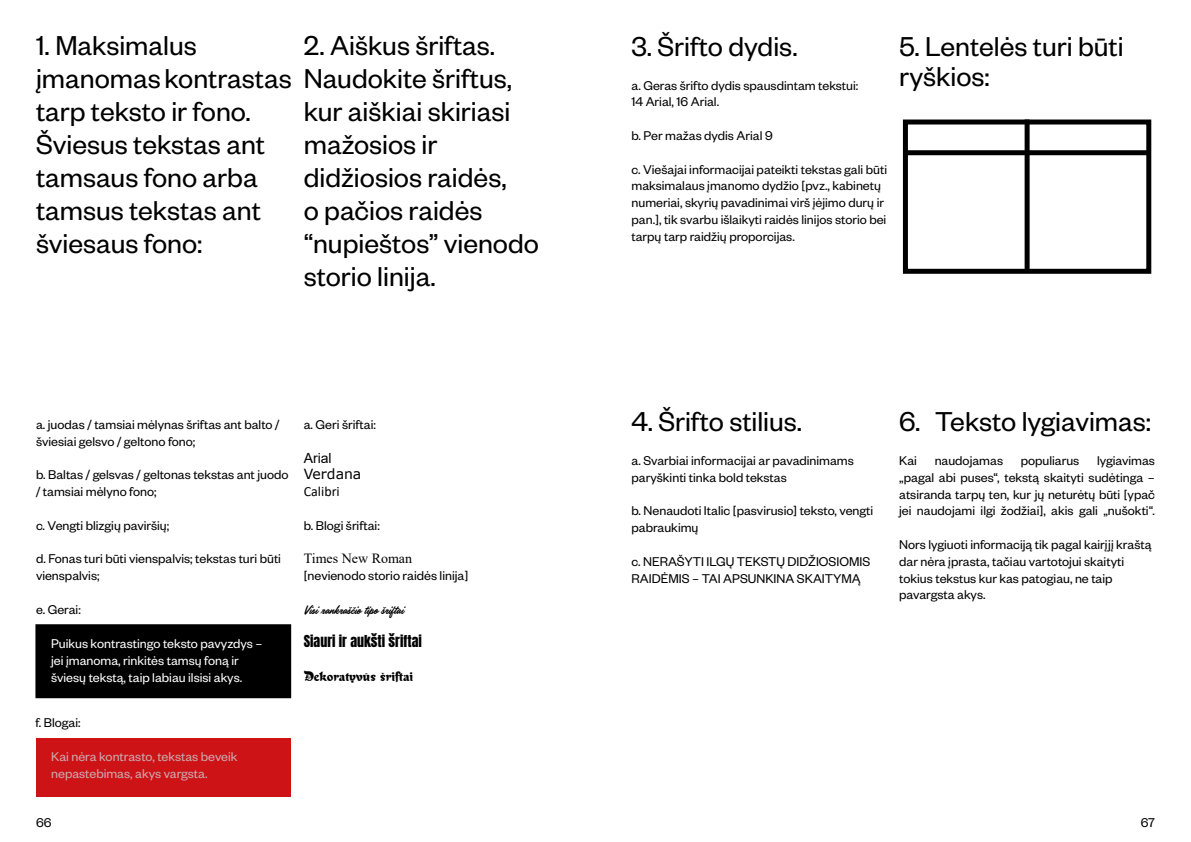
<style>
.page{position:relative;width:1191px;height:842px;background:#fff}
.page>*{position:absolute;margin:0;border:0;box-sizing:border-box;transform-origin:0 0}
.t1{font:30px/33px "Founders Grotesk";color:#000}
.t2{font:14px/16.8px "Founders Grotesk";color:#000}
.t3{font:14px/16.8px "Founders Grotesk";color:#fff}
.t4{font:14px/16.8px "Founders Grotesk";color:#cba9b0}
.t5{font:14px "Handelson One";color:#000}
.t6{font:14px "Anton";color:#000}
.t7{font:900 14px "Deluta";color:#000}
.t8{font:14px "Times New Roman";color:#000}
.t9{font:14px "Verdana";color:#000}
.t10{font:14px "Calibri";color:#000}
.t11{font:14px "Arial";color:#000}
</style>
<div class="page">
<div style="left:36px;top:625px;width:255px;height:73px;background:#000"></div>
<div style="left:35px;top:624px;width:256px;height:74px;border:1px solid #000"></div>
<div style="left:36px;top:738px;width:255px;height:59px;background:#cd1316"></div>
<div style="left:903px;top:120px;width:248px;height:154px;border:5px solid #000"></div>
<div style="left:1024px;top:120px;width:5px;height:152px;background:#000"></div>
<div style="left:905px;top:150px;width:244px;height:5px;background:#000"></div>
<h1 class="t1" style="left:304px;top:27px;width:193px">2. Aiškus šriftas.</h1>
<h1 class="t1" style="left:36px;top:27px;width:477px">1. Maksimalus<br>įmanomas kontrastas Naudokite šriftus, tarp teksto ir fono.<br>Šviesus tekstas ant<br>tamsaus fono arba<br>tamsus tekstas ant<br>šviesaus fono:</h1>
<h1 class="t1" style="left:304px;top:93px;width:237px">kur aiškiai skiriasi mažosios ir didžiosios raidės,<br>o pačios raidės “nupieštos” vienodo storio linija.</h1>
<p class="t2" style="left:36px;top:415px;width:245px">a. juodas / tamsiai mėlynas šriftas ant balto / šviesiai gelsvo / geltono fono;</p>
<p class="t2" style="left:36px;top:466px;width:254px">b. Baltas / gelsvas / geltonas tekstas ant juodo / tamsiai mėlyno fono;</p>
<p class="t2" style="left:36px;top:516px;width:135px">c. Vengti blizgių paviršių;</p>
<p class="t2" style="left:36px;top:550px;width:246px">d. Fonas turi būti vienspalvis; tekstas turi būti vienspalvis;</p>
<p class="t2" style="left:36px;top:600px;width:46px">e. Gerai:</p>
<p class="t3" style="left:51px;top:635px;width:213px">Puikus kontrastingo teksto pavyzdys – jei įmanoma, rinkitės tamsų foną ir šviesų tekstą, taip labiau ilsisi akys.</p>
<p class="t2" style="left:35px;top:714px;width:47px">f. Blogai:</p>
<p class="t4" style="left:51px;top:748px;width:188px">Kai nėra kontrasto, tekstas beveik nepastebimas, akys vargsta.</p>
<p class="t2" style="left:304px;top:415px;width:74px">a. Geri šriftai:</p>
<p class="t11" style="left:304px;top:448px;width:29px">Arial</p>
<p class="t9" style="left:304px;top:465px;width:59px">Verdana</p>
<p class="t10" style="left:304px;top:482px;width:38px">Calibri</p>
<p class="t2" style="left:304px;top:516px;width:78px">b. Blogi šriftai:</p>
<p class="t8" style="left:304px;top:549px;width:110px">Times New Roman</p>
<p class="t2" style="left:304px;top:567px;width:166px">[nevienodo storio raidės linija]</p>
<p class="t5" style="left:304px;top:602px;width:101px">Visi rankraščio tipo šriftai</p>
<p class="t6" style="left:304px;top:634px;width:120px">Siauri ir aukšti šriftai</p>
<p class="t7" style="left:304px;top:669px;width:111px">Dekoratyvūs šriftai</p>
<h1 class="t1" style="left:631px;top:28px;width:168px">3. Šrifto dydis.</h1>
<p class="t2" style="left:631px;top:76px;width:228px">a. Geras šrifto dydis spausdintam tekstui:<br>14 Arial, 16 Arial.</p>
<p class="t2" style="left:631px;top:126px;width:143px">b. Per mažas dydis Arial 9</p>
<p class="t2" style="left:631px;top:160px;width:257px">c. Viešajai informacijai pateikti tekstas gali būti maksimalaus įmanomo dydžio [pvz., kabinetų numeriai, skyrių pavadinimai virš įėjimo durų ir pan.], tik svarbu išlaikyti raidės linijos storio bei tarpų tarp raidžių proporcijas.</p>
<h1 class="t1" style="left:899px;top:30px;width:226px;line-height:30px">5. Lentelės turi būti ryškios:</h1>
<h1 class="t1" style="left:631px;top:404px;width:172px">4. Šrifto stilius.</h1>
<p class="t2" style="left:631px;top:451px;width:224px">a. Svarbiai informacijai ar pavadinimams paryškinti tinka bold tekstas</p>
<p class="t2" style="left:631px;top:502px;width:243px">b. Nenaudoti Italic [pasvirusio] teksto, vengti pabraukimų</p>
<p class="t2" style="left:631px;top:552px;width:240px">c. NERAŠYTI ILGŲ TEKSTŲ DIDŽIOSIOMIS<br>RAIDĖMIS – TAI APSUNKINA SKAITYMĄ</p>
<h1 class="t1" style="left:899px;top:404px;width:253px">6. Teksto lygiavimas:</h1>
<p class="t2" style="left:899px;top:451px;width:19px">Kai</p>
<p class="t2" style="left:934px;top:451px;width:70px">naudojamas</p>
<p class="t2" style="left:1020px;top:451px;width:60px">populiarus</p>
<p class="t2" style="left:899px;top:451px;width:257px;text-align:justify;text-indent:198px">lygiavimas „pagal abi puses“, tekstą skaityti sudėtinga – atsiranda tarpų ten, kur jų neturėtų būti [ypač jei naudojami ilgi žodžiai], akis gali „nušokti“.</p>
<p class="t2" style="left:899px;top:535px;width:254px">Nors lygiuoti informaciją tik pagal kairįjį kraštą dar nėra įprasta, tačiau vartotojui skaityti tokius tekstus kur kas patogiau, ne taip pavargsta akys.</p>
<p class="t2" style="left:36px;top:813px;width:17px">66</p>
<p class="t2" style="left:1140px;top:813px;width:16px">67</p>
</div>
